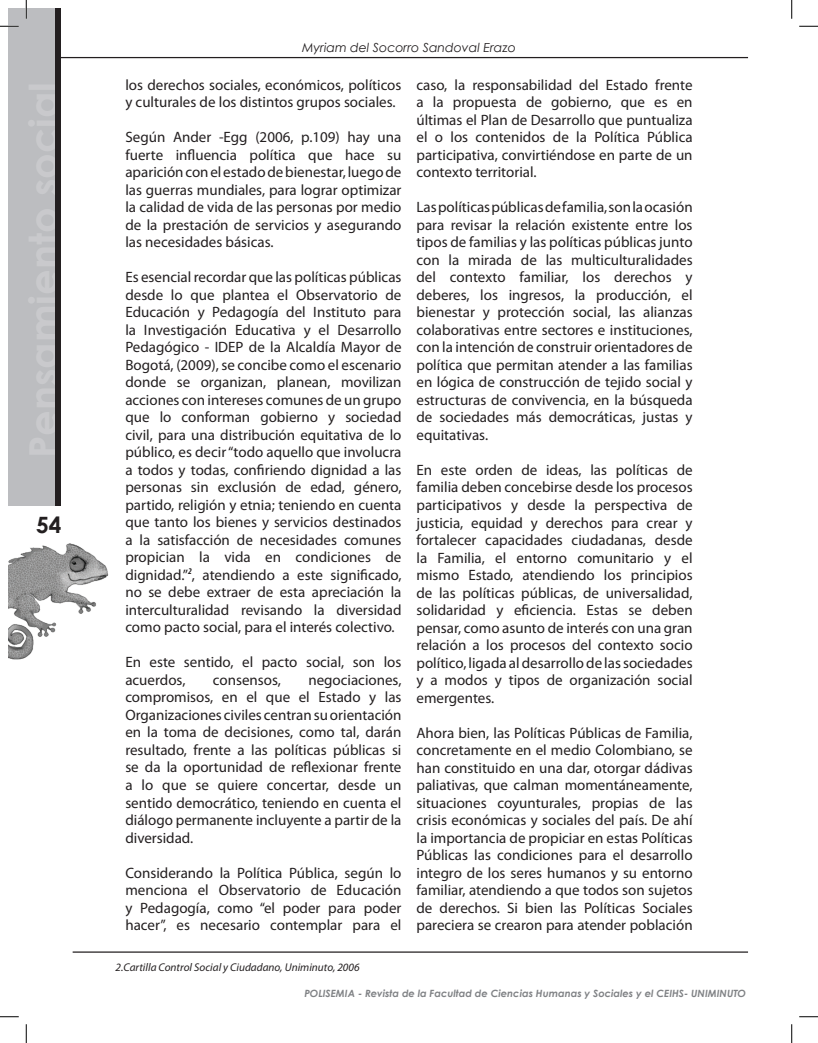
<style>
.page{position:relative;width:818px;height:1043px;background:#fff}
.page>*{position:absolute;margin:0;border:0;box-sizing:border-box;transform-origin:0 0}
.t1{font:700 22.5px "Century Gothic";color:#231f20}
.t2{font:15px/17.5px "Myriad Pro";color:#231f20;text-align:justify}
.t3{font:italic 12.5px "Century Gothic";color:#231f20}
.t4{font:italic 11.25px "Myriad Pro";color:#231f20}
.t5{font:italic 700 10px "Century Gothic";color:#808285}
</style>
<div class="page">
<div style="left:9px;top:9px;width:52px;height:497px;background:#bcbdc0"></div>
<div style="left:55px;top:9px;width:6px;height:497px;background:#231f20"></div>
<hr style="left:58px;top:57px;width:690px;height:1px;background:#231f20">
<img style="left:9px;top:543px;width:100px;height:117px">
<hr style="left:73px;top:951px;width:675px;height:1px;background:#231f20">
<svg style="left:0;top:25px;width:19px;height:2px"></svg>
<svg style="left:799px;top:25px;width:19px;height:2px"></svg>
<svg style="left:0;top:1016px;width:19px;height:1px"></svg>
<svg style="left:799px;top:1016px;width:19px;height:1px"></svg>
<svg style="left:25px;top:0;width:2px;height:19px"></svg>
<svg style="left:25px;top:1024px;width:2px;height:18px"></svg>
<svg style="left:791px;top:0;width:1px;height:19px"></svg>
<svg style="left:791px;top:1024px;width:1px;height:18px"></svg>
<h1 class="t1" style="left:36px;top:508px;width:27px">54</h1>
<p class="t3" style="left:302px;top:38px;width:215px">Myriam del Socorro Sandoval Erazo</p>
<p class="t2" style="left:125px;top:76px;width:277px">los derechos sociales, económicos, políticos y culturales de los distintos grupos sociales.</p>
<p class="t2" style="left:125px;top:128px;width:277px">Según Ander -Egg (2006, p.109) hay una fuerte influencia política que hace su aparición con el estado de bienestar, luego de las guerras mundiales, para lograr optimizar la calidad de vida de las personas por medio de la prestación de servicios y asegurando las necesidades básicas.</p>
<p class="t2" style="left:125px;top:268px;width:277px">Es esencial recordar que las políticas públicas desde lo que plantea el Observatorio de Educación y Pedagogía del Instituto para la Investigación Educativa y el Desarrollo Pedagógico - IDEP de la Alcaldía Mayor de Bogotá, (2009), se concibe como el escenario donde se organizan, planean, movilizan acciones con intereses comunes de un grupo que lo conforman gobierno y sociedad civil, para una distribución equitativa de lo público, es decir “todo aquello que involucra a todos y todas, confiriendo dignidad a las personas sin exclusión de edad, género, partido, religión y etnia; teniendo en cuenta que tanto los bienes y servicios destinados a la satisfacción de necesidades comunes propician la vida en condiciones de dignidad.”<sup>2</sup>, atendiendo a este significado, no se debe extraer de esta apreciación la interculturalidad revisando la diversidad como pacto social, para el interés colectivo.</p>
<p class="t2" style="left:125px;top:653px;width:277px">En este sentido, el pacto social, son los acuerdos,</p>
<p class="t2" style="left:125px;top:671px;width:278px;text-indent:183px">negociaciones, compromisos, en el que el Estado y las Organizaciones civiles centran su orientación en la toma de decisiones, como tal, darán resultado, frente a las políticas públicas si se da la oportunidad de reflexionar frente a lo que se quiere concertar, desde un sentido democrático, teniendo en cuenta el diálogo permanente incluyente a partir de la diversidad.</p>
<p class="t2" style="left:125px;top:863px;width:277px">Considerando la Política Pública, según lo menciona el Observatorio de Educación y Pedagogía, como “el poder para poder hacer”, es necesario contemplar para el</p>
<p class="t2" style="left:213px;top:671px;width:70px">consensos,</p>
<p class="t4" style="left:116px;top:960px;width:245px">2.Cartilla Control Social y Ciudadano, Uniminuto, 2006</p>
<p class="t2" style="left:416px;top:76px;width:277px">caso, la responsabilidad del Estado frente a la propuesta de gobierno, que es en últimas el Plan de Desarrollo que puntualiza el o los contenidos de la Política Pública participativa, convirtiéndose en parte de un contexto territorial.</p>
<p class="t2" style="left:416px;top:198px;width:277px">Las políticas públicas de familia, son la ocasión para revisar la relación existente entre los tipos de familias y las políticas públicas junto con la mirada de las multiculturalidades del contexto familiar, los derechos y deberes, los ingresos, la producción, el bienestar y protección social, las alianzas colaborativas entre sectores e instituciones, con la intención de construir orientadores de política que permitan atender a las familias en lógica de construcción de tejido social y estructuras de convivencia, en la búsqueda de sociedades más democráticas, justas y equitativas.</p>
<p class="t2" style="left:416px;top:461px;width:277px">En este orden de ideas, las políticas de familia deben concebirse desde los procesos participativos y desde la perspectiva de justicia, equidad y derechos para crear y fortalecer capacidades ciudadanas, desde la Familia, el entorno comunitario y el mismo Estado, atendiendo los principios de las políticas públicas, de universalidad, solidaridad y eficiencia. Estas se deben pensar, como asunto de interés con una gran relación a los procesos del contexto socio político, ligada al desarrollo de las sociedades y a modos y tipos de organización social emergentes.</p>
<p class="t2" style="left:416px;top:723px;width:277px">Ahora bien, las Políticas Públicas de Familia, concretamente en el medio Colombiano, se han constituido en una dar, otorgar dádivas paliativas, que calman momentáneamente, situaciones coyunturales, propias de las crisis económicas y sociales del país. De ahí la importancia de propiciar en estas Políticas Públicas las condiciones para el desarrollo integro de los seres humanos y su entorno familiar, atendiendo a que todos son sujetos de derechos. Si bien las Políticas Sociales pareciera se crearon para atender población</p>
<p class="t5" style="left:304px;top:986px;width:443px">POLISEMIA - Revista de la Facultad de Ciencias Humanas y Sociales y el CEIHS- UNIMINUTO</p>
</div>
